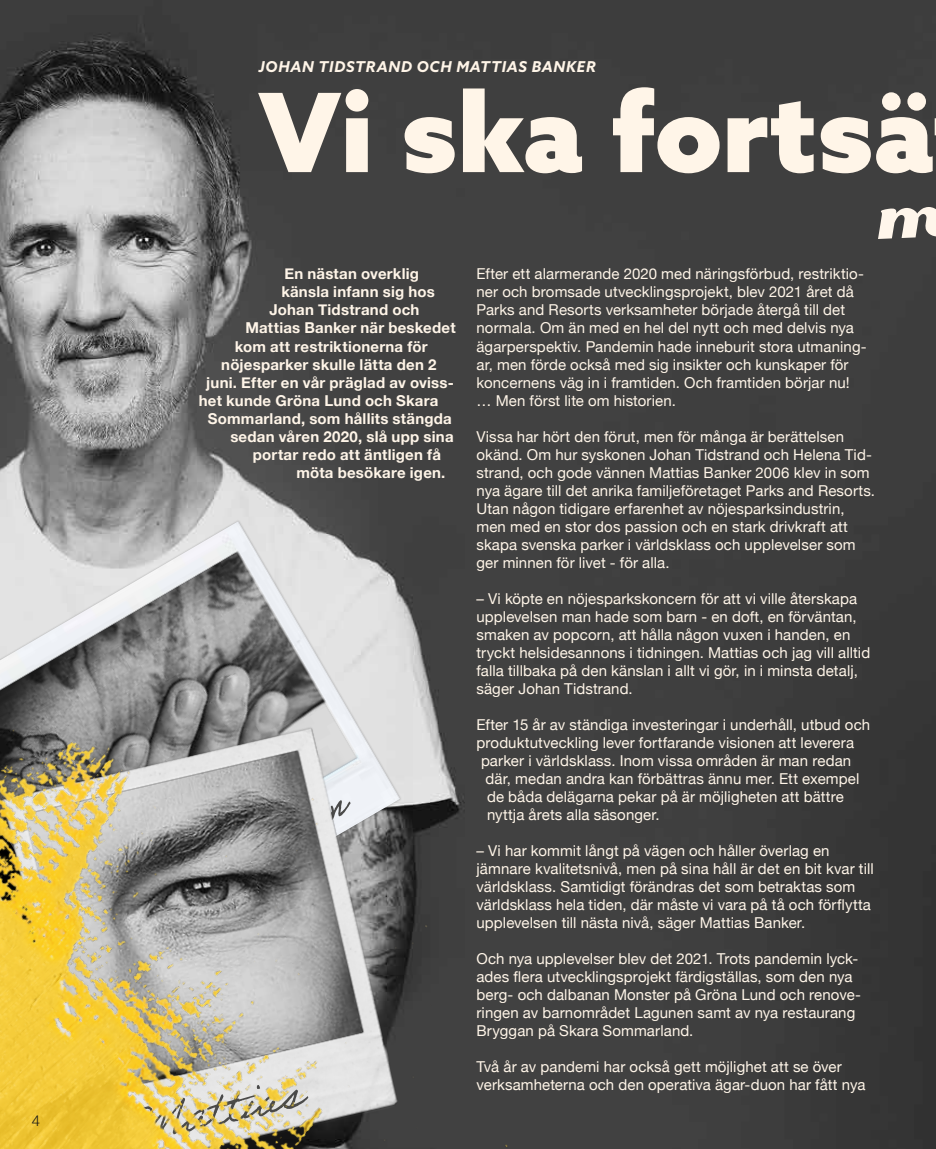
<style>
.page{position:relative;width:936px;height:1149px;background:#fff}
.page>*{position:absolute;margin:0;border:0;box-sizing:border-box;transform-origin:0 0}
.t1{font:900 109.35px "Azo Sans";color:#fff5e8}
.t2{font:15px/18px "Helvetica Neue";letter-spacing:.005em;color:#fff5e8}
.t3{font:700 15px "Helvetica Neue";letter-spacing:.015em;color:#fff5e8}
.t4{font:italic 700 15px "Azo Sans";letter-spacing:.05em;color:#fff5e8}
.t5{font:300 15px "Helvetica Neue";color:#181818}
</style>
<div class="page">
<img style="left:0;top:0;width:935px;height:1148px">
<img style="left:0;top:521px;width:400px;height:117px">
<img style="left:0;top:638px;width:547px;height:510px">
<div style="left:876px;top:206px;width:60px;height:33px;background:#3f3f3f"></div>
<p class="t5" style="left:32px;top:1108px;width:10px">4</p>
<p class="t4" style="left:259px;top:56px;width:338px">JOHAN TIDSTRAND OCH MATTIAS BANKER</p>
<h1 class="t1" style="left:259px;top:60px;width:676px">Vi ska fortsä</h1>
<p class="t3" style="left:284px;top:262px;width:136px">En nästan overklig</p>
<p class="t3" style="left:281px;top:280px;width:155px">känsla infann sig hos</p>
<p class="t3" style="left:269px;top:298px;width:152px">Johan Tidstrand och</p>
<p class="t3" style="left:245px;top:316px;width:212px">Mattias Banker när beskedet</p>
<p class="t3" style="left:235px;top:334px;width:194px">kom att restriktionerna för</p>
<p class="t3" style="left:221px;top:352px;width:216px">nöjesparker skulle lätta den 2</p>
<p class="t3" style="left:206px;top:370px;width:249px">juni. Efter en vår präglad av oviss-</p>
<p class="t3" style="left:199px;top:388px;width:241px">het kunde Gröna Lund och Skara</p>
<p class="t3" style="left:208px;top:406px;width:245px">Sommarland, som hållits stängda</p>
<p class="t3" style="left:230px;top:424px;width:225px">sedan våren 2020, slå upp sina</p>
<p class="t3" style="left:253px;top:442px;width:190px">portar redo att äntligen få</p>
<p class="t3" style="left:296px;top:460px;width:150px">möta besökare igen.</p>
<p class="t2" style="left:476px;top:266px;width:391px">Efter ett alarmerande 2020 med näringsförbud, restriktio&shy;ner och bromsade utvecklingsprojekt, blev 2021 året då Parks and Resorts verksamheter började återgå till det normala. Om än med en hel del nytt och med delvis nya ägarperspektiv. Pandemin hade inneburit stora utmaning&shy;ar, men förde också med sig insikter och kunskaper för koncernens väg in i framtiden. Och framtiden börjar nu! … Men först lite om historien.</p>
<p class="t2" style="left:476px;top:428px;width:400px">Vissa har hört den förut, men för många är berättelsen okänd. Om hur syskonen Johan Tidstrand och Helena Tid&shy;strand, och gode vännen Mattias Banker 2006 klev in som nya ägare till det anrika familjeföretaget Parks and Resorts.<br>Utan någon tidigare erfarenhet av nöjesparksindustrin, men med en stor dos passion och en stark drivkraft att skapa svenska parker i världsklass och upplevelser som ger minnen för livet - för alla.</p>
<p class="t2" style="left:476px;top:590px;width:395px">– Vi köpte en nöjesparkskoncern för att vi ville återskapa upplevelsen man hade som barn - en doft, en förväntan, smaken av popcorn, att hålla någon vuxen i handen, en tryckt helsidesannons i tidningen. Mattias och jag vill alltid falla tillbaka på den känslan i allt vi gör, in i minsta detalj, säger Johan Tidstrand.</p>
<p class="t2" style="left:476px;top:716px;width:395px">Efter 15 år av ständiga investeringar i underhåll, utbud och</p>
<p class="t2" style="left:476px;top:734px;width:379px">produktutveckling lever fortfarande visionen att leverera</p>
<p class="t2" style="left:481px;top:752px;width:372px">parker i världsklass. Inom vissa områden är man redan</p>
<p class="t2" style="left:485px;top:770px;width:375px">där, medan andra kan förbättras ännu mer. Ett exempel</p>
<p class="t2" style="left:487px;top:788px;width:358px">de båda delägarna pekar på är möjligheten att bättre</p>
<p class="t2" style="left:487px;top:806px;width:174px">nyttja årets alla säsonger.</p>
<p class="t2" style="left:476px;top:842px;width:399px">– Vi har kommit långt på vägen och håller överlag en jämnare kvalitetsnivå, men på sina håll är det en bit kvar till världsklass. Samtidigt förändras det som betraktas som världsklass hela tiden, där måste vi vara på tå och förflytta upplevelsen till nästa nivå, säger Mattias Banker.</p>
<p class="t2" style="left:476px;top:950px;width:386px">Och nya upplevelser blev det 2021. Trots pandemin lyck&shy;ades flera utvecklingsprojekt färdigställas, som den nya berg- och dalbanan Monster på Gröna Lund och renove&shy;ringen av barnområdet Lagunen samt av nya restaurang Bryggan på Skara Sommarland.</p>
<p class="t2" style="left:476px;top:1058px;width:390px">Två år av pandemi har också gett möjlighet att se över verksamheterna och den operativa ägar-duon har fått nya</p>
</div>
